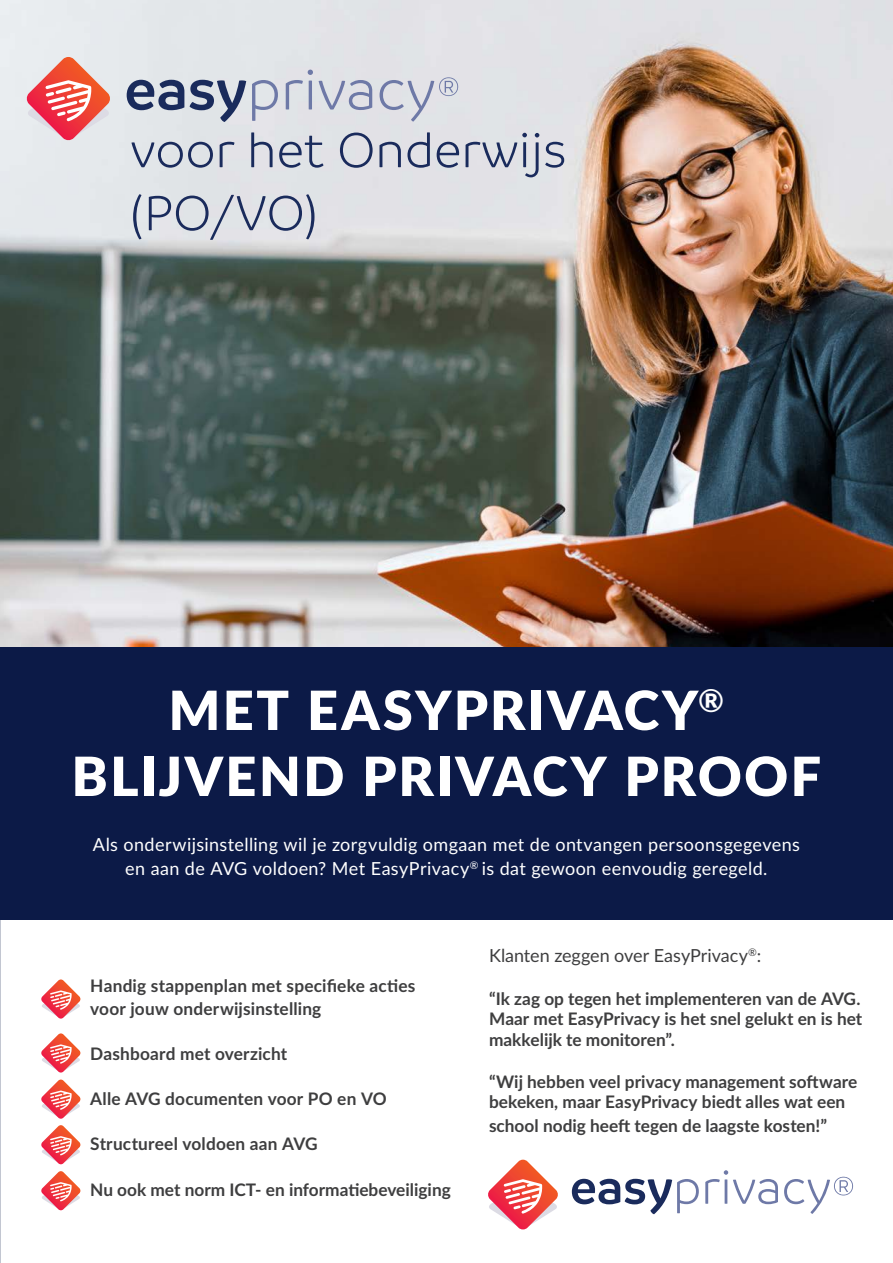
<style>
.page{position:relative;width:893px;height:1263px;background:#fff}
.page>*{position:absolute;margin:0;border:0;box-sizing:border-box;transform-origin:0 0}
.t1{font:900 54px/66px "Lato";letter-spacing:.045em;color:#fff;text-align:center}
.t2{font:300 52.5px/63px "Branding";color:#1a2b5c}
.t3{font:18px/24px "Lato";letter-spacing:.02em;color:#fff;text-align:center}
.t4{font:18px "Lato";letter-spacing:-.005em;color:#3e3e3f}
.t5{font:700 17.25px/20.7px "Lato";letter-spacing:.005em;color:#3e3e3f}
</style>
<div class="page">
<img style="left:0;top:0;width:893px;height:647px">
<div style="left:0;top:647px;width:893px;height:273px;background:#0c1a47"></div>
<svg style="left:488px;top:1160px;width:70px;height:70px"></svg>
<svg style="left:572px;top:1179px;width:127px;height:35px"></svg>
<svg style="left:705px;top:1170px;width:73px;height:34px"></svg>
<svg style="left:41px;top:979px;width:40px;height:40px"></svg>
<svg style="left:41px;top:1033px;width:40px;height:40px"></svg>
<svg style="left:41px;top:1079px;width:40px;height:40px"></svg>
<svg style="left:41px;top:1125px;width:40px;height:40px"></svg>
<svg style="left:41px;top:1171px;width:40px;height:40px"></svg>
<svg style="left:784px;top:1177px;width:69px;height:37px"></svg>
<svg style="left:26px;top:57px;width:85px;height:84px;background:#ec9b9a"></svg>
<svg style="left:127px;top:80px;width:57px;height:30px;background:#6f7b98"></svg>
<svg style="left:190px;top:80px;width:56px;height:42px;background:#949cb1"></svg>
<svg style="left:252px;top:80px;width:26px;height:41px"></svg>
<svg style="left:286px;top:70px;width:27px;height:39px"></svg>
<svg style="left:319px;top:80px;width:53px;height:30px;background:#bec2d3"></svg>
<svg style="left:380px;top:77px;width:78px;height:45px;background:#cfd2dc"></svg>
<p class="t2" style="left:130px;top:119px;width:438px">voor het Onderwijs (PO/VO)</p>
<p class="t1" style="left:72px;top:675px;width:751px">MET EASYPRIVACY<sup>®<br></sup>BLIJVEND PRIVACY PROOF</p>
<p class="t3" style="left:93px;top:831px;width:708px">Als onderwijsinstelling wil je zorgvuldig omgaan met de ontvangen persoonsgegevens en aan de AVG voldoen? Met EasyPrivacy<sup>®</sup> is dat gewoon eenvoudig geregeld.</p>
<p class="t5" style="left:90px;top:974px;width:327px;line-height:22.5px">Handig stappenplan met specifieke acties voor jouw onderwijsinstelling</p>
<p class="t5" style="left:90px;top:1042px;width:198px">Dashboard met overzicht</p>
<p class="t5" style="left:90px;top:1087px;width:298px">Alle AVG documenten voor PO en VO</p>
<p class="t5" style="left:90px;top:1132px;width:229px">Structureel voldoen aan AVG</p>
<p class="t5" style="left:90px;top:1178px;width:362px">Nu ook met norm ICT- en informatiebeveiliging</p>
<p class="t4" style="left:489px;top:943px;width:274px">Klanten zeggen over EasyPrivacy<sup>®</sup>:</p>
<p class="t5" style="left:489px;top:987px;width:375px;text-align:justify">“Ik zag op tegen het implementeren van de AVG.<br>Maar met EasyPrivacy is het snel gelukt en is het makkelijk te monitoren”.</p>
<p class="t5" style="left:489px;top:1070px;width:370px">“Wij hebben veel privacy management software bekeken, maar EasyPrivacy biedt alles wat een</p>
<p class="t5" style="left:489px;top:1114px;width:340px">school nodig heeft tegen de laagste kosten!”</p>
</div>
